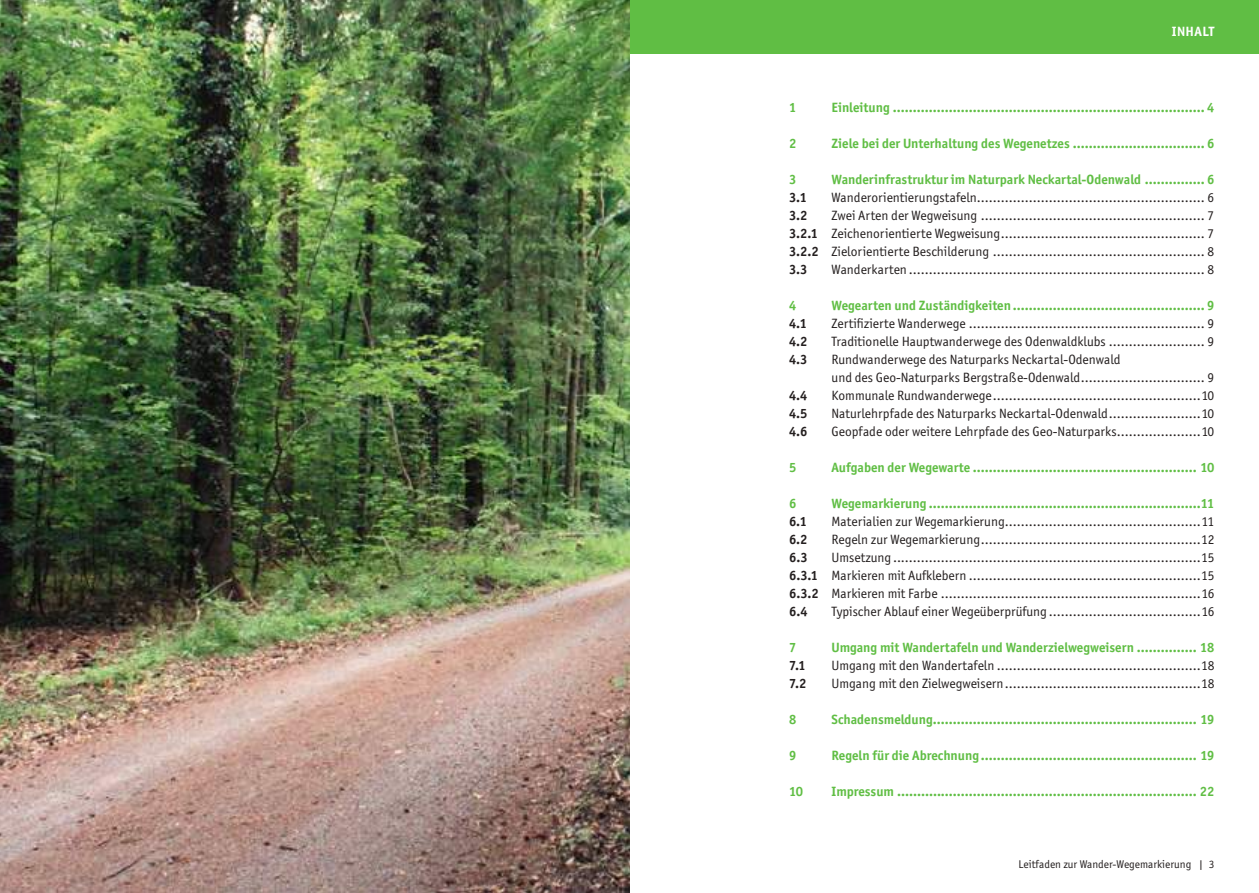
<style>
.page{position:relative;width:1259px;height:893px;background:#fff}
.page>*{position:absolute;margin:0;border:0;box-sizing:border-box;transform-origin:0 0}
.t1{font:13.5px/18px "ITC Officina Sans";color:#241f1f;text-align:justify}
.t2{font:700 13.5px "ITC Officina Sans";color:#60be44}
.t3{font:700 13.5px "ITC Officina Sans";color:#241f1f}
.t4{font:700 13.5px "ITC Officina Sans";letter-spacing:.025em;color:#fff}
.t5{font:11.25px "ITC Officina Sans";color:#241f1f}
.s1{font-weight:700}
</style>
<div class="page">
<div style="left:629px;top:0;width:630px;height:53px;background:#60be44"></div>
<img style="left:0;top:0;width:629px;height:893px">
<p class="t4" style="left:1172px;top:23px;width:44px">INHALT</p>
<p class="t2" style="left:789px;top:99px;width:9px">1</p>
<p class="t2" style="left:831px;top:99px;width:384px">Einleitung .............................................................................. 4</p>
<p class="t2" style="left:789px;top:135px;width:9px">2</p>
<p class="t2" style="left:831px;top:135px;width:384px">Ziele bei der Unterhaltung des Wegenetzes ................................. 6</p>
<p class="t2" style="left:789px;top:171px;width:9px">3</p>
<p class="t2" style="left:831px;top:171px;width:384px">Wanderinfrastruktur im Naturpark Neckartal-Odenwald ............... 6</p>
<p class="t3" style="left:789px;top:189px;width:19px">3.1</p>
<p class="t1" style="left:831px;top:188px;width:384px">Wanderorientierungstafeln ......................................................... 6</p>
<p class="t3" style="left:789px;top:207px;width:20px">3.2</p>
<p class="t1" style="left:789px;top:206px;width:427px;text-indent:43px">Zwei Arten der Wegweisung ........................................................ 7<br><span class="s1">3.2.1</span> Zeichenorientierte Wegweisung ................................................... 7<br><span class="s1">3.2.2</span> Zielorientierte Beschilderung ..................................................... 8<br><span class="s1">3.3</span></p>
<p class="t1" style="left:831px;top:260px;width:384px">Wanderkarten .......................................................................... 8</p>
<p class="t2" style="left:789px;top:297px;width:9px">4</p>
<p class="t2" style="left:831px;top:297px;width:384px">Wegearten und Zuständigkeiten ................................................ 9</p>
<p class="t3" style="left:789px;top:315px;width:19px">4.1</p>
<p class="t1" style="left:831px;top:314px;width:384px">Zertifizierte Wanderwege ........................................................... 9</p>
<p class="t3" style="left:789px;top:333px;width:20px">4.2</p>
<p class="t1" style="left:831px;top:332px;width:384px">Traditionelle Hauptwanderwege des Odenwaldklubs ........................ 9</p>
<p class="t3" style="left:789px;top:351px;width:20px">4.3</p>
<p class="t1" style="left:831px;top:350px;width:384px">Rundwanderwege des Naturparks Neckartal-Odenwald<br>und des Geo-Naturparks Bergstraße-Odenwald ............................... 9</p>
<p class="t3" style="left:789px;top:387px;width:20px">4.4</p>
<p class="t1" style="left:831px;top:386px;width:384px">Kommunale Rundwanderwege ....................................................10</p>
<p class="t3" style="left:789px;top:405px;width:20px">4.5</p>
<p class="t1" style="left:831px;top:404px;width:384px">Naturlehrpfade des Naturparks Neckartal-Odenwald .......................10</p>
<p class="t3" style="left:789px;top:423px;width:20px">4.6</p>
<p class="t1" style="left:831px;top:422px;width:384px">Geopfade oder weitere Lehrpfade des Geo-Naturparks .....................10</p>
<p class="t2" style="left:789px;top:459px;width:9px">5</p>
<p class="t2" style="left:831px;top:459px;width:384px">Aufgaben der Wegewarte ........................................................ 10</p>
<p class="t2" style="left:789px;top:495px;width:9px">6</p>
<p class="t2" style="left:831px;top:495px;width:384px">Wegemarkierung ....................................................................11</p>
<p class="t3" style="left:789px;top:513px;width:19px">6.1</p>
<p class="t1" style="left:831px;top:512px;width:384px">Materialien zur Wegemarkierung .................................................11</p>
<p class="t3" style="left:789px;top:531px;width:20px">6.2</p>
<p class="t1" style="left:831px;top:530px;width:384px">Regeln zur Wegemarkierung .......................................................12</p>
<p class="t3" style="left:789px;top:549px;width:20px">6.3</p>
<p class="t1" style="left:789px;top:548px;width:427px;text-indent:43px">Umsetzung .............................................................................15<br><span class="s1">6.3.1</span> Markieren mit Aufklebern ..........................................................15<br><span class="s1">6.3.2</span> Markieren mit Farbe .................................................................16<br><span class="s1">6.4</span></p>
<p class="t1" style="left:831px;top:602px;width:384px">Typischer Ablauf einer Wegeüberprüfung ......................................16</p>
<p class="t2" style="left:789px;top:639px;width:9px">7</p>
<p class="t2" style="left:831px;top:639px;width:384px">Umgang mit Wandertafeln und Wanderzielwegweisern ............... 18</p>
<p class="t3" style="left:789px;top:657px;width:18px">7.1</p>
<p class="t1" style="left:831px;top:656px;width:384px">Umgang mit den Wandertafeln ...................................................18</p>
<p class="t3" style="left:789px;top:675px;width:19px">7.2</p>
<p class="t1" style="left:831px;top:674px;width:384px">Umgang mit den Zielwegweisern .................................................18</p>
<p class="t2" style="left:789px;top:711px;width:9px">8</p>
<p class="t2" style="left:831px;top:711px;width:384px">Schadensmeldung .................................................................. 19</p>
<p class="t2" style="left:789px;top:747px;width:9px">9</p>
<p class="t2" style="left:831px;top:747px;width:384px">Regeln für die Abrechnung ...................................................... 19</p>
<p class="t2" style="left:789px;top:783px;width:15px">10</p>
<p class="t2" style="left:831px;top:783px;width:384px">Impressum ........................................................................... 22</p>
<p class="t5" style="left:1018px;top:857px;width:197px">Leitfaden zur Wander-Wegemarkierung | 3</p>
</div>
